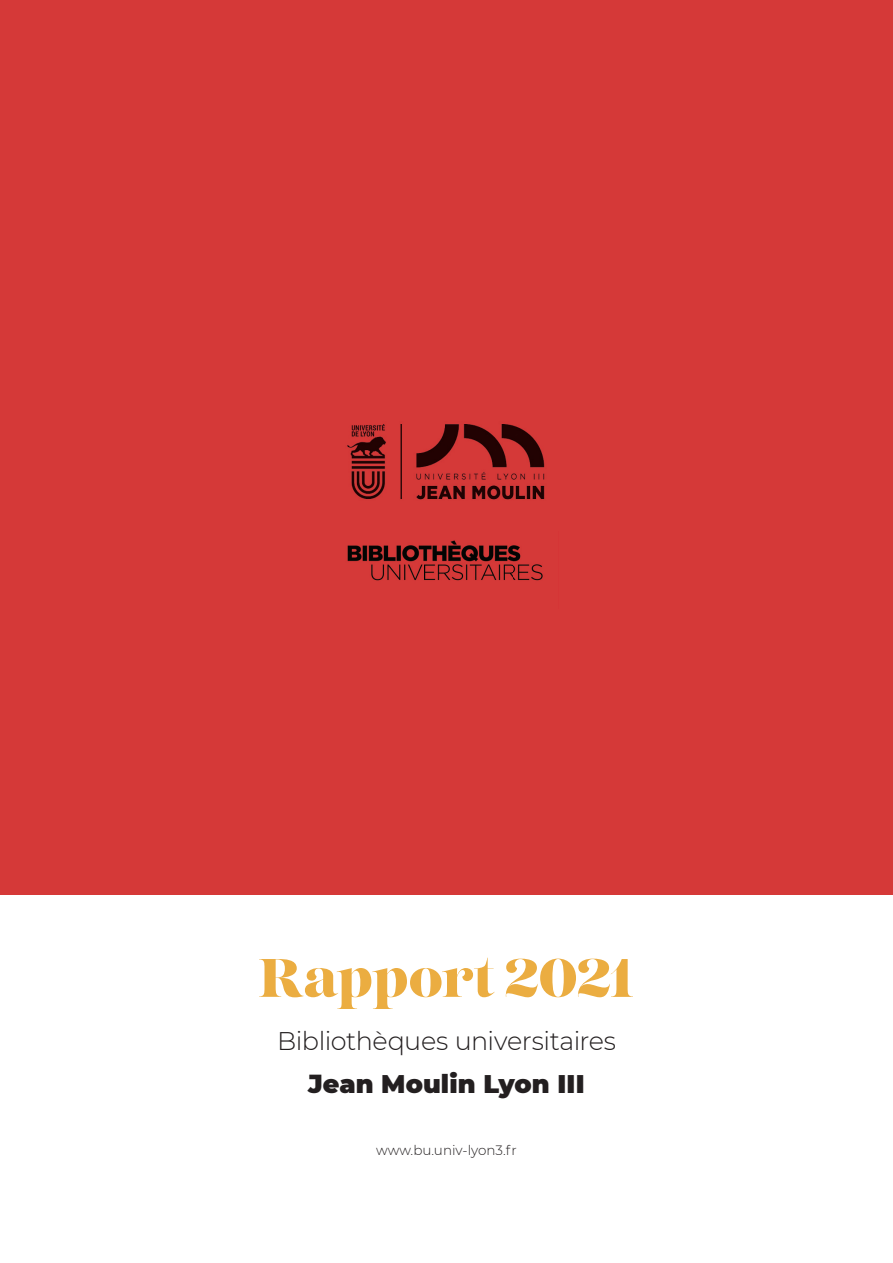
<style>
.page{position:relative;width:893px;height:1263px;background:#fff}
.page>*{position:absolute;margin:0;border:0;box-sizing:border-box;transform-origin:0 0}
.t1{font:54px "Lust";letter-spacing:-.01em;color:#ebad41}
.t2{font:300 25.5px "Montserrat";letter-spacing:-.015em;color:#231f20}
.t3{font:900 25.5px "Montserrat";letter-spacing:.005em;color:#231f20}
.t4{font:300 13.5px "Montserrat";color:#231f20}
</style>
<div class="page">
<div style="left:0;top:0;width:893px;height:894px;background:#d53938"></div>
<img style="left:347px;top:424px;width:198px;height:76px">
<img style="left:347px;top:540px;width:196px;height:41px">
<h1 class="t1" style="left:259px;top:944px;width:377px">Rapport 2021</h1>
<p class="t2" style="left:277px;top:1023px;width:340px">Bibliothèques universitaires</p>
<p class="t3" style="left:308px;top:1065px;width:278px">Jean Moulin Lyon III</p>
<p class="t4" style="left:376px;top:1141px;width:142px">www.bu.univ-lyon3.fr</p>
</div>
